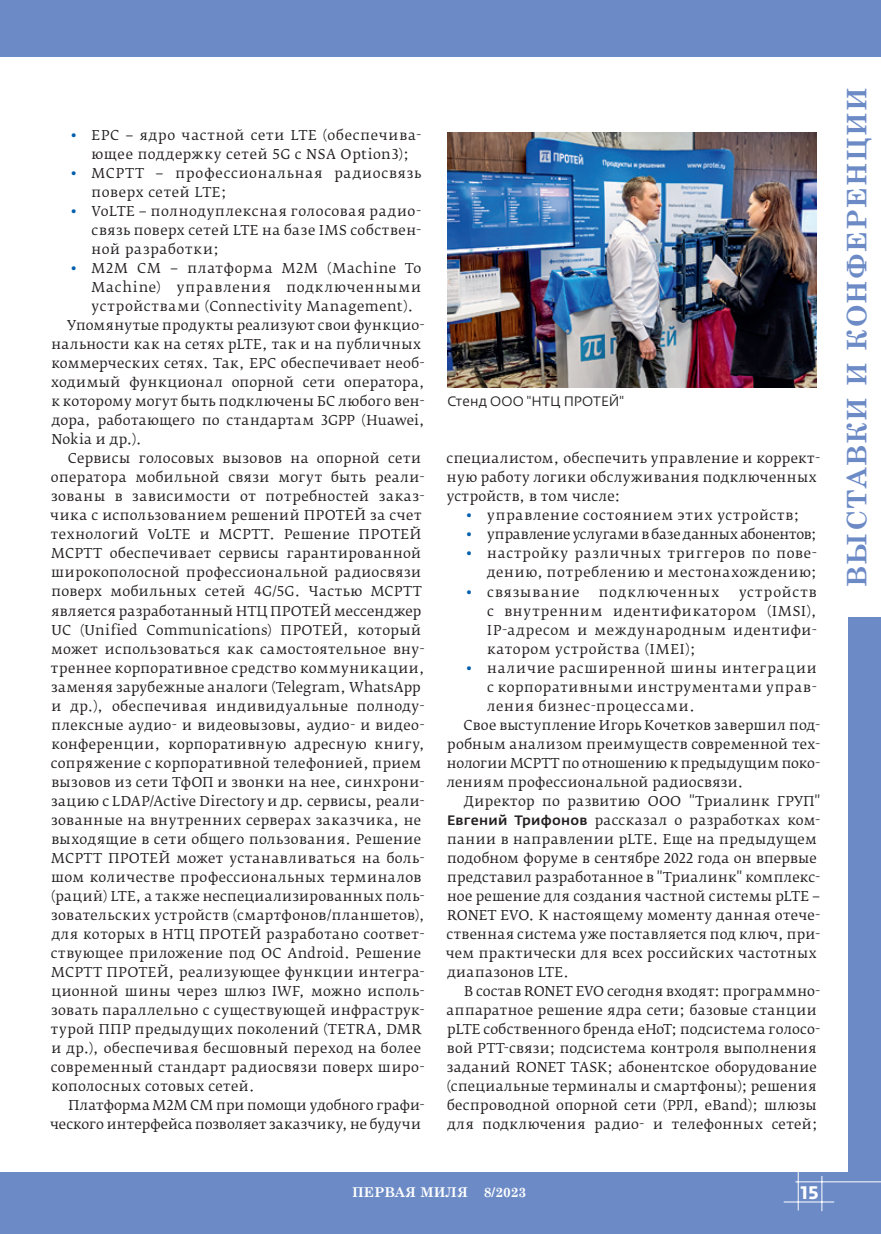
<style>
.page{position:relative;width:881px;height:1234px;background:#fff}
.page>*{position:absolute;margin:0;border:0;box-sizing:border-box;transform-origin:0 0}
.t1{font:700 27px "Century Schoolbook";letter-spacing:.05em;color:#6c8bc6}
.t2{font:700 18px "Fedra Sans Pro";color:#fff}
.t3{font:13.5px/19px "Fedra Serif B Pro";letter-spacing:.03em;color:#231f20;text-align:justify}
.t4{font:13.5px/19px "Fedra Serif B Pro";letter-spacing:.05em;color:#231f20}
.t5{font:13.5px/19px "Fedra Serif B Pro";letter-spacing:.055em;color:#231f20}
.t6{font:13.5px "Fedra Serif B Pro";letter-spacing:.01em;color:#231f20}
.t7{font:13.5px "Fedra Serif B Pro";letter-spacing:.005em;color:#231f20}
.t8{font:13.5px "Fedra Serif B Pro";letter-spacing:.065em;color:#231f20}
.t9{font:13.5px "Fedra Serif B Pro";letter-spacing:-.015em;color:#231f20}
.t10{font:13.5px "Fedra Serif B Pro";letter-spacing:-.005em;color:#231f20}
.t11{font:13.5px "Fedra Sans Pro";letter-spacing:.015em;color:#231f20}
.t12{font:700 13.5px "Century Schoolbook";color:#fff}
.t13{font:13.5px "Fedra Serif B Pro";letter-spacing:.07em;color:#231f20}
.s1{color:#015fae}
.s2{font-family:"Fedra Sans Alt Pro";font-weight:500}
</style>
<div class="page">
<div style="left:0;top:0;width:880px;height:57px;background:#6c8bc6"></div>
<div style="left:0;top:1172px;width:880px;height:61px;background:#6c8bc6"></div>
<div style="left:847px;top:0;width:33px;height:1233px;background:#6c8bc6"></div>
<hr style="left:783px;top:1201px;width:50px;height:1px;background:#fff">
<hr style="left:797px;top:1171px;width:1px;height:39px;background:#fff">
<hr style="left:821px;top:1175px;width:1px;height:35px;background:#fff">
<hr style="left:795px;top:1181px;width:85px;height:1px;background:#fff">
<div style="left:846px;top:57px;width:34px;height:560px;background:#fff"></div>
<img style="left:447px;top:132px;width:369px;height:255px">
<p class="t4" style="left:92px;top:125px;width:331px;text-indent:-21px"><span class="s1">•</span> EPC − ядро частной сети LTE (обеспечива&shy;ющее поддержку сетей 5G с NSA Оption3);</p>
<p class="t5" style="left:92px;top:163px;width:331px;text-indent:-21px"><span class="s1">•</span> MCPTT − профессиональная радиосвязь поверх сетей LTE;</p>
<p class="t3" style="left:92px;top:201px;width:331px;text-indent:-21px"><span class="s1">•</span> VoLTE − полнодуплексная голосовая радио&shy;связь поверх сетей LTE на базе IMS собствен&shy;ной разработки;</p>
<p class="t4" style="left:70px;top:258px;width:352px"><span class="s1">•</span> M2M CM − платформа M2M (Machine To</p>
<p class="t8" style="left:92px;top:279px;width:331px">Machine) управления подключенными</p>
<p class="t5" style="left:92px;top:296px;width:323px">устройствами (Connectivity Management).</p>
<p class="t3" style="left:67px;top:315px;width:359px">Упомянутые продукты реализуют свои функцио-</p>
<p class="t3" style="left:51px;top:334px;width:371px">нальности как на сетях pLTE, так и на публичных</p>
<p class="t3" style="left:51px;top:354px;width:374px">коммерческих сетях. Так, EPC обеспечивает необ-</p>
<p class="t3" style="left:51px;top:373px;width:375px">ходимый функционал опорной сети оператора,</p>
<p class="t3" style="left:51px;top:392px;width:374px">к которому могут быть подключены БС любого вен-</p>
<p class="t3" style="left:52px;top:411px;width:374px">дора, работающего по стандартам 3GPP (Huawei,</p>
<p class="t3" style="left:51px;top:430px;width:92px">Nokia и др.).</p>
<p class="t3" style="left:68px;top:449px;width:355px">Сервисы голосовых вызовов на опорной сети</p>
<p class="t3" style="left:51px;top:468px;width:375px">оператора мобильной связи могут быть реали-</p>
<p class="t3" style="left:51px;top:487px;width:375px">зованы в зависимости от потребностей заказ-</p>
<p class="t3" style="left:50px;top:506px;width:373px">чика с использованием решений ПРОТЕЙ за счет</p>
<p class="t3" style="left:51px;top:525px;width:371px">технологий VoLTE и MCPTT. Решение ПРОТЕЙ</p>
<p class="t3" style="left:51px;top:544px;width:371px">MCPTT обеспечивает сервисы гарантированной</p>
<p class="t3" style="left:51px;top:563px;width:371px">широкополосной профессиональной радиосвязи</p>
<p class="t3" style="left:51px;top:582px;width:371px">поверх мобильных сетей 4G/5G. Частью MCPTT</p>
<p class="t3" style="left:51px;top:601px;width:371px">является разработанный НТЦ ПРОТЕЙ мессенджер</p>
<p class="t3" style="left:51px;top:620px;width:371px">UC (Unified Communications) ПРОТЕЙ, который</p>
<p class="t3" style="left:51px;top:639px;width:375px">может использоваться как самостоятельное вну-</p>
<p class="t3" style="left:51px;top:658px;width:375px">треннее корпоративное средство коммуникации,</p>
<p class="t3" style="left:51px;top:677px;width:371px">заменяя зарубежные аналоги (Telegram, WhatsApp</p>
<p class="t3" style="left:51px;top:696px;width:374px">и др.), обеспечивая индивидуальные полноду-</p>
<p class="t3" style="left:51px;top:715px;width:374px">плексные аудио- и видеовызовы, аудио- и видео-</p>
<p class="t3" style="left:51px;top:734px;width:375px">конференции, корпоративную адресную книгу,</p>
<p class="t3" style="left:51px;top:753px;width:371px">сопряжение с корпоративной телефонией, прием</p>
<p class="t3" style="left:51px;top:772px;width:374px">вызовов из сети ТфОП и звонки на нее, синхрони-</p>
<p class="t3" style="left:51px;top:791px;width:375px">зацию с LDAP/Active Directory и др. сервисы, реали-</p>
<p class="t3" style="left:51px;top:810px;width:371px">зованные на внутренних серверах заказчика, не</p>
<p class="t3" style="left:51px;top:829px;width:371px">выходящие в сети общего пользования. Решение</p>
<p class="t3" style="left:51px;top:848px;width:375px">MCPTT ПРОТЕЙ может устанавливаться на боль-</p>
<p class="t3" style="left:51px;top:867px;width:371px">шом количестве профессиональных терминалов</p>
<p class="t3" style="left:51px;top:886px;width:375px">(раций) LTE, а также неспециализированных поль-</p>
<p class="t3" style="left:51px;top:905px;width:375px">зовательских устройств (смартфонов/планшетов),</p>
<p class="t3" style="left:52px;top:924px;width:374px">для которых в НТЦ ПРОТЕЙ разработано соответ-</p>
<p class="t3" style="left:51px;top:943px;width:371px">ствующее приложение под ОС Android. Решение</p>
<p class="t3" style="left:51px;top:962px;width:375px">MCPTT ПРОТЕЙ, реализующее функции интегра-</p>
<p class="t3" style="left:51px;top:981px;width:375px">ционной шины через шлюз IWF, можно исполь-</p>
<p class="t3" style="left:51px;top:1000px;width:375px">зовать параллельно с существующей инфраструк-</p>
<p class="t3" style="left:51px;top:1019px;width:371px">турой ППР предыдущих поколений (TETRA, DMR</p>
<p class="t3" style="left:51px;top:1038px;width:371px">и др.), обеспечивая бесшовный переход на более</p>
<p class="t3" style="left:51px;top:1057px;width:375px">современный стандарт радиосвязи поверх широ-</p>
<p class="t3" style="left:51px;top:1076px;width:205px">кополосных сотовых сетей.</p>
<p class="t10" style="left:68px;top:1096px;width:357px">Платформа M2M CM при помощи удобного графи-</p>
<p class="t7" style="left:50px;top:1115px;width:372px">ческого интерфейса позволяет заказчику, не будучи</p>
<p class="t11" style="left:447px;top:393px;width:178px">Стенд ООО "НТЦ ПРОТЕЙ"</p>
<p class="t3" style="left:446px;top:449px;width:375px;text-align:left">специалистом, обеспечить управление и коррект&shy;ную работу логики обслуживания подключенных устройств, в том числе:</p>
<p class="t5" style="left:466px;top:506px;width:335px"><span class="s1">•</span> управление состоянием этих устройств;</p>
<p class="t9" style="left:466px;top:526px;width:352px"><span class="s1">•</span> управление услугами в базе данных абонентов;</p>
<p class="t4" style="left:466px;top:544px;width:352px;text-align:right"><span class="s1">•</span> настройку различных триггеров по пове&shy;дению, потреблению и местонахождению;</p>
<p class="t13" style="left:466px;top:583px;width:115px"><span class="s1">•</span> связывание</p>
<p class="t8" style="left:598px;top:583px;width:122px">подключенных</p>
<p class="t3" style="left:487px;top:582px;width:331px;text-indent:252px">устройств с внутренним идентификатором (IMSI), IP-адресом и международным идентифи&shy;катором устройства (IMEI);</p>
<p class="t4" style="left:466px;top:658px;width:352px"><span class="s1">•</span> наличие расширенной шины интеграции</p>
<p class="t4" style="left:487px;top:677px;width:331px">с корпоративными инструментами управ-</p>
<p class="t4" style="left:487px;top:696px;width:209px">ления бизнес-процессами.</p>
<p class="t3" style="left:463px;top:715px;width:358px">Свое выступление Игорь Кочетков завершил под-</p>
<p class="t3" style="left:447px;top:734px;width:374px">робным анализом преимуществ современной тех-</p>
<p class="t7" style="left:447px;top:754px;width:374px">нологии MCPTT по отношению к предыдущим поко-</p>
<p class="t3" style="left:446px;top:772px;width:298px">лениям профессиональной радиосвязи.</p>
<p class="t3" style="left:463px;top:791px;width:358px">Директор по развитию ООО "Триалинк ГРУП"</p>
<p class="t3" style="left:447px;top:810px;width:374px"><span class="s2">Евгений Трифонов</span> рассказал о разработках ком-</p>
<p class="t3" style="left:447px;top:829px;width:371px">пании в направлении pLTE. Еще на предыдущем</p>
<p class="t6" style="left:447px;top:849px;width:371px">подобном форуме в сентябре 2022 года он впервые</p>
<p class="t3" style="left:447px;top:867px;width:374px">представил разработанное в "Триалинк" комплекс-</p>
<p class="t3" style="left:447px;top:886px;width:375px">ное решение для создания частной системы pLTE −</p>
<p class="t3" style="left:447px;top:905px;width:374px">RONET EVO. К настоящему моменту данная отече-</p>
<p class="t3" style="left:446px;top:924px;width:375px">ственная система уже поставляется под ключ, при-</p>
<p class="t3" style="left:445px;top:943px;width:372px">чем практически для всех российских частотных</p>
<p class="t3" style="left:447px;top:962px;width:123px">диапазонов LTE.</p>
<p class="t6" style="left:464px;top:982px;width:356px">В состав RONET EVO сегодня входят: программно-</p>
<p class="t3" style="left:446px;top:1000px;width:371px">аппаратное решение ядра сети; базовые станции</p>
<p class="t3" style="left:447px;top:1019px;width:374px">pLTE собственного бренда eHoT; подсистема голосо-</p>
<p class="t3" style="left:447px;top:1038px;width:371px">вой PTT-связи; подсистема контроля выполнения</p>
<p class="t3" style="left:446px;top:1057px;width:371px">заданий RONET TASK; абонентское оборудование</p>
<p class="t3" style="left:446px;top:1076px;width:371px">(специальные терминалы и смартфоны); решения</p>
<p class="t6" style="left:447px;top:1096px;width:371px">беспроводной опорной сети (РРЛ, eBand); шлюзы</p>
<p class="t3" style="left:447px;top:1114px;width:371px">для подключения радио- и телефонных сетей;</p>
<p class="t12" style="left:352px;top:1181px;width:176px">ПЕРВАЯ МИЛЯ 8/2023</p>
<h2 class="t2" style="left:800px;top:1180px;width:20px">15</h2>
<h1 class="t1" style="left:835px;top:586px;width:501px;rotate:-90deg">ВЫСТАВКИ И КОНФЕРЕНЦИИ</h1>
</div>
